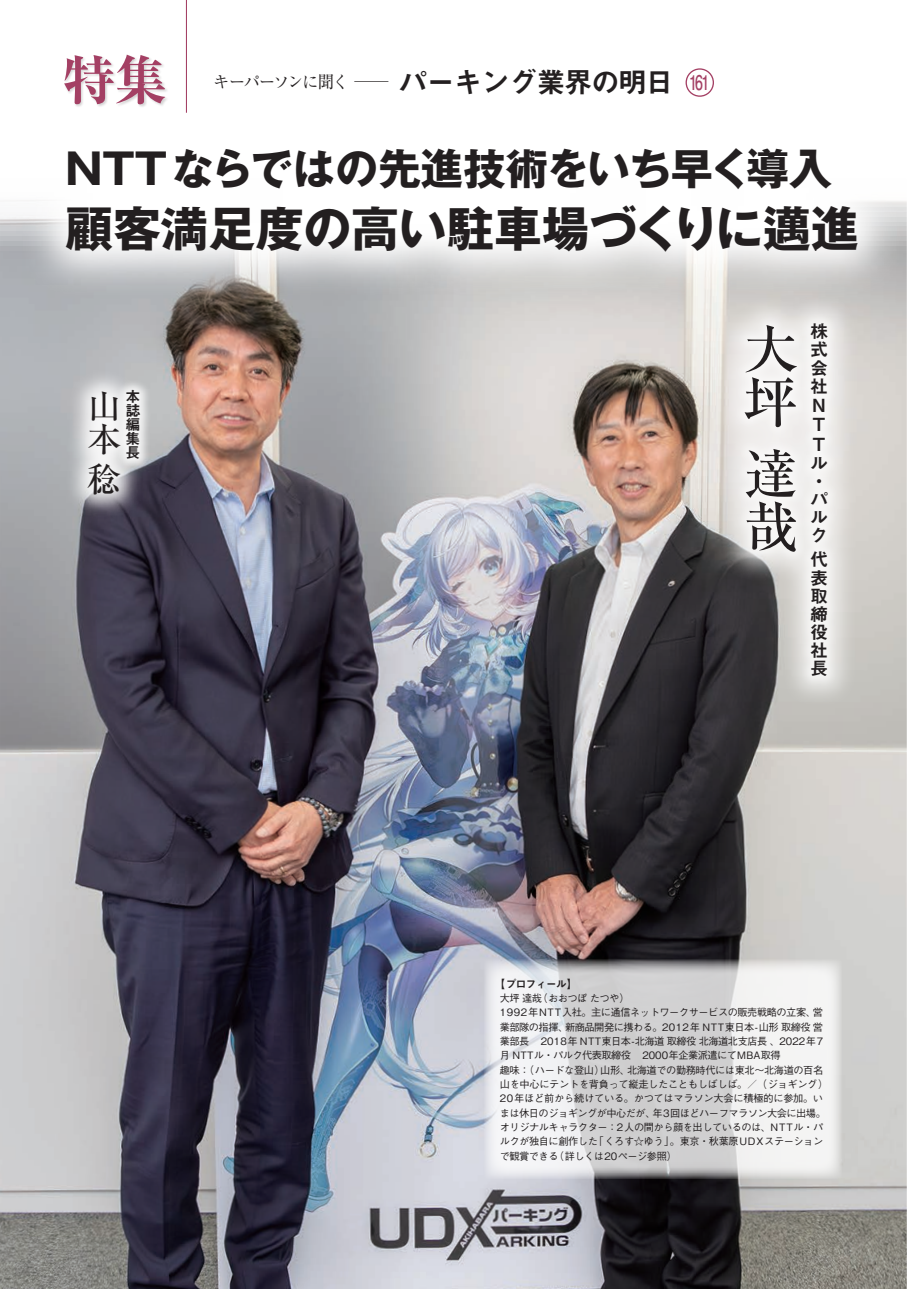
<style>
.page{position:relative;width:919px;height:1289px;background:#fff}
.page>*{position:absolute;margin:0;border:0;box-sizing:border-box;transform-origin:0 0}
.t1{font:500 54.15px/53.1px "Ryumin Pro";color:#231f20}
.t2{font:700 expanded 53.1px "Ryumin Pro";color:#a44064}
.t3{font:700 47.85px "Gothic MB101 Pro";letter-spacing:-.005em;color:#231f20}
.t4{font:700 42.45px "Gothic MB101 Pro";letter-spacing:-.005em;color:#231f20}
.t5{font:500 34.05px/33.3px "Ryumin Pro";color:#231f20}
.t6{font:28.65px "Midashi Go Pro MB31";letter-spacing:-.04em;color:#231f20}
.t7{font:18px/18.6px "Midashi Go Pro MB31";color:#231f20}
.t8{font:16.35px "Ryumin Pro";letter-spacing:-.09em;color:#231f20}
.t9{font:14.85px/14px "Midashi Go Pro MB31";color:#231f20;text-align:justify}
.t10{font:10.65px "Midashi Go Pro MB31";letter-spacing:-.05em;color:#231f20}
.t11{font:500 10.2px/14.4px "Gothic BBB Pro";letter-spacing:-.045em;color:#231f20}
.s1{font-size:16.95px}
.s2{font-family:"Futo Go B101 Pro";font-weight:700;font-size:20.25px;color:#a44064}
</style>
<div class="page">
<img style="left:0;top:201px;width:906px;height:1087px">
<svg style="left:484px;top:958px;width:358px;height:220px"></svg>
<div style="left:64px;top:367px;width:80px;height:151px;background:#fff;opacity:.9"></div>
<div style="left:114px;top:378px;width:38px;height:92px;background:#fff;opacity:.85"></div>
<div style="left:713px;top:292px;width:145px;height:415px;background:#fff;opacity:.6"></div>
<div style="left:799px;top:312px;width:40px;height:375px;background:#fff;opacity:.6"></div>
<div style="left:732px;top:313px;width:76px;height:250px;background:#fff;opacity:.6"></div>
<div style="left:64px;top:54px;width:105px;height:54px;background:#231f20;opacity:.2"></div>
<div style="left:685px;top:68px;width:29px;height:29px;border:1px solid #a44064;border-radius:50%"></div>
<svg style="left:19px;top:101px;width:885px;height:198px"></svg>
<hr style="left:186px;top:0;width:1px;height:113px;background:#a44064">
<h2 class="t2" style="left:63px;top:38px;width:106px">特集</h2>
<h3 class="t8" style="left:213px;top:69px;width:177px">キーパーソンに<span class="s1">聞</span>く <span class="s1">─</span></h3>
<h3 class="t6" style="left:398px;top:59px;width:312px">パーキング業界の明日 <span class="s2">161</span></h3>
<h3 class="t4" style="left:65px;top:134px;width:767px">NTTならではの先進技術をいち早く導入</h3>
<h3 class="t3" style="left:65px;top:189px;width:794px">顧客満足度の高い駐車場づくりに邁進</h3>
<h3 class="t9" style="left:125px;top:388px;width:16px">本誌編集長</h3>
<h3 class="t5" style="left:87px;top:387px;width:35px">山本</h3>
<h3 class="t5" style="left:87px;top:460px;width:35px">稔</h3>
<h1 class="t1" style="left:743px;top:319px;width:55px">大坪</h1>
<h1 class="t1" style="left:743px;top:443px;width:54px">達哉</h1>
<h3 class="t7" style="left:810px;top:320px;width:19px">株式会社<br>N<br>T<br>Tル・パルク</h3>
<h3 class="t7" style="left:810px;top:548px;width:19px;line-height:18px;text-align:justify">代表取締役社長</h3>
<p class="t10" style="left:494px;top:975px;width:84px">【プロフィール】</p>
<p class="t11" style="left:500px;top:989px;width:330px">大坪 達哉（おおつぼ たつや）<br>1992年NTT入社。主に通信ネットワークサービスの販売戦略の立案、営業部隊の指揮、新商品開発に携わる。2012年 NTT東日本-山形 取締役 営業部長　2018年 NTT東日本-北海道 取締役 北海道北支店長 、2022年7月 NTTル・パルク代表取締役　2000年企業派遣にてMBA取得<br>趣味：（ハードな登山）山形、北海道での勤務時代には東北～北海道の百名山を中心にテントを背負って縦走したこともしばしば。／（ジョギング）20年ほど前から続けている。かつてはマラソン大会に積極的に参加。いまは休日のジョギングが中心だが、年3回ほどハーフマラソン大会に出場。オリジナルキャラクター：2人の間から顔を出しているのは、NTTル・パルクが独自に創作した「くろす☆ゆう」。東京・秋葉原UDXステーションで観賞できる（詳しくは20ページ参照）</p>
</div>
